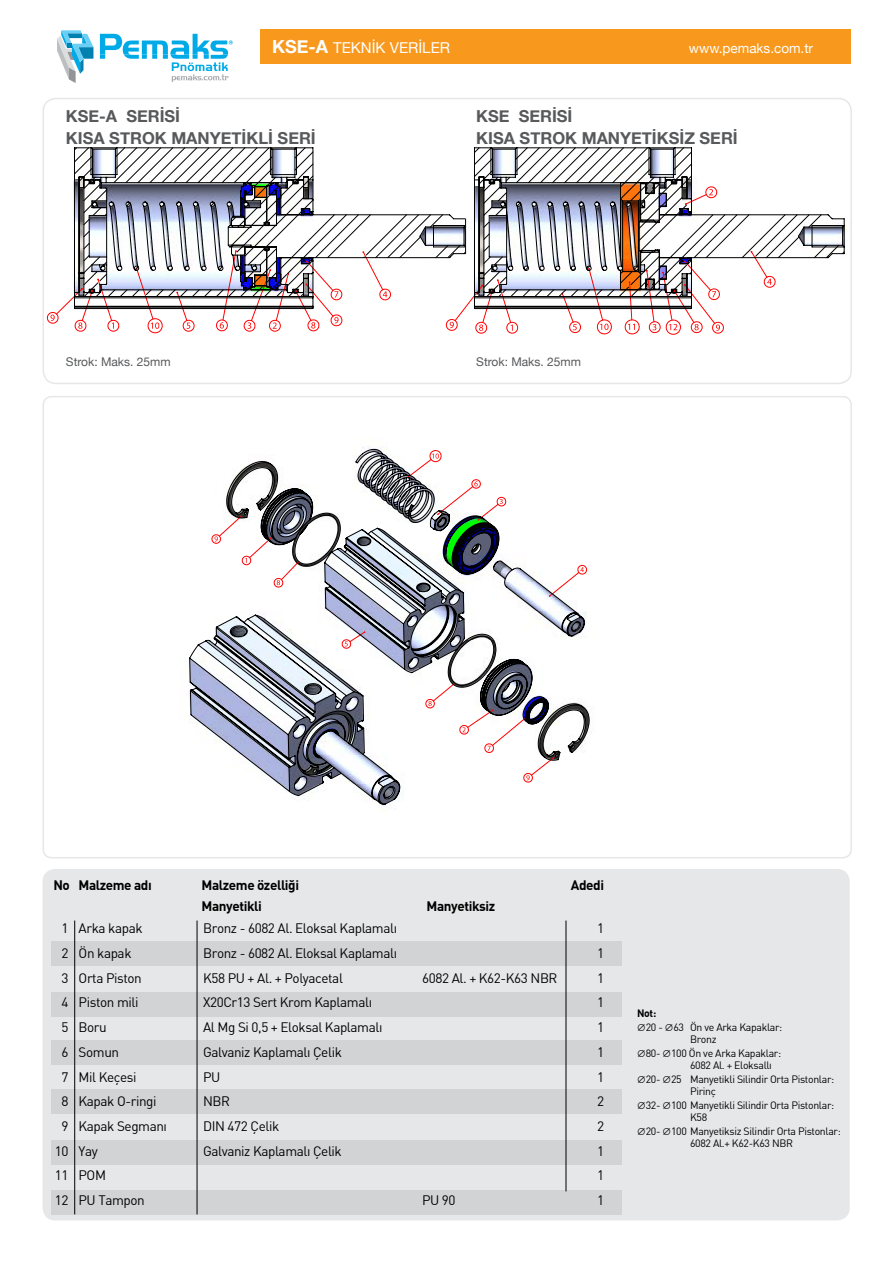
<style>
.page{position:relative;width:893px;height:1263px;background:#fff}
.page>*{position:absolute;margin:0;border:0;box-sizing:border-box;transform-origin:0 0}
.t1{font:700 16.5px "Helvetica Neue";color:#58595b}
.t2{font:15px "Helvetica Neue";color:#fff}
.t3{font:13.5px "DINTR";letter-spacing:-.03em;color:#000}
.t4{font:13.5px "DINTR Bold";letter-spacing:-.03em;color:#000}
.t5{font:13.5px "Helvetica Neue";color:#fff}
.t6{font:12px "Helvetica Neue";color:#58595b}
.t7{font:10.5px "DINTR";letter-spacing:-.03em;color:#000}
.t8{font:10.5px "DINTR Bold";color:#000}
.s1{font-weight:700;font-size:18px}
</style>
<div class="page">
<div style="left:260px;top:30px;width:590px;height:34px;background:#f8981d"></div>
<svg style="left:57px;top:30px;width:36px;height:53px"></svg>
<svg style="left:100px;top:34px;width:133px;height:48px"></svg>
<div style="left:43px;top:396px;width:809px;height:462px;border:2px solid #e6e7e8;border-radius:9px"></div>
<div style="left:43px;top:869px;width:807px;height:351px;background:#e6e7e8;border-radius:13px"></div>
<div style="left:51px;top:941px;width:570px;height:25px;background:#d1d3d4"></div>
<div style="left:51px;top:992px;width:570px;height:24px;background:#d1d3d4"></div>
<div style="left:51px;top:1040px;width:570px;height:25px;background:#d1d3d4"></div>
<div style="left:51px;top:1089px;width:570px;height:25px;background:#d1d3d4"></div>
<div style="left:51px;top:1140px;width:570px;height:24px;background:#d1d3d4"></div>
<div style="left:51px;top:1190px;width:570px;height:24px;background:#d1d3d4"></div>
<hr style="left:74px;top:920px;width:1px;height:294px;background:#000">
<hr style="left:197px;top:920px;width:1px;height:294px;background:#000">
<hr style="left:566px;top:920px;width:1px;height:271px;background:#000">
<svg style="left:189px;top:449px;width:401px;height:356px"></svg>
<svg style="left:47px;top:283px;width:296px;height:50px"></svg>
<svg style="left:74px;top:147px;width:372px;height:162px"></svg>
<svg style="left:446px;top:214px;width:277px;height:121px"></svg>
<svg style="left:450px;top:214px;width:274px;height:117px"></svg>
<svg style="left:474px;top:147px;width:371px;height:162px"></svg>
<div style="left:43px;top:98px;width:809px;height:286px;border:2px solid #e6e7e8;border-radius:13px"></div>
<hr style="left:465px;top:218px;width:1px;height:36px;background:#000">
<p class="t1" style="left:66px;top:104px;width:116px">KSE-A SERİSİ</p>
<p class="t2" style="left:272px;top:37px;width:179px"><span class="s1">KSE-A</span> TEKNİK VERİLER</p>
<p class="t5" style="left:689px;top:39px;width:126px">www.pemaks.com.tr</p>
<p class="t1" style="left:476px;top:104px;width:98px">KSE SERİSİ</p>
<p class="t1" style="left:66px;top:125px;width:251px">KISA STROK MANYETİKLI SERİ</p>
<p class="t1" style="left:476px;top:125px;width:263px">KISA STROK MANYETİKSİZ SERİ</p>
<p class="t6" style="left:66px;top:353px;width:106px">Strok: Maks. 25mm</p>
<p class="t6" style="left:476px;top:353px;width:106px">Strok: Maks. 25mm</p>
<p class="t4" style="left:53px;top:876px;width:100px">No Malzeme adı</p>
<p class="t4" style="left:202px;top:876px;width:99px">Malzeme özelliği</p>
<p class="t4" style="left:571px;top:876px;width:35px">Adedi</p>
<p class="t4" style="left:202px;top:897px;width:62px">Manyetikli</p>
<p class="t4" style="left:427px;top:897px;width:70px">Manyetiksiz</p>
<p class="t3" style="left:62px;top:920px;width:83px">1 Arka kapak</p>
<p class="t3" style="left:203px;top:920px;width:195px">Bronz - 6082 Al. Eloksal Kaplamalı</p>
<p class="t3" style="left:597px;top:920px;width:9px">1</p>
<p class="t3" style="left:62px;top:945px;width:72px">2 Ön kapak</p>
<p class="t3" style="left:203px;top:945px;width:195px">Bronz - 6082 Al. Eloksal Kaplamalı</p>
<p class="t3" style="left:597px;top:945px;width:9px">1</p>
<p class="t3" style="left:61px;top:969px;width:82px">3 Orta Piston</p>
<p class="t3" style="left:203px;top:969px;width:141px">K58 PU + Al. + Polyacetal</p>
<p class="t3" style="left:422px;top:969px;width:137px">6082 Al. + K62-K63 NBR</p>
<p class="t3" style="left:597px;top:969px;width:9px">1</p>
<p class="t3" style="left:61px;top:994px;width:79px">4 Piston mili</p>
<p class="t3" style="left:203px;top:994px;width:170px">X20Cr13 Sert Krom Kaplamalı</p>
<p class="t3" style="left:597px;top:994px;width:9px">1</p>
<p class="t3" style="left:61px;top:1019px;width:47px">5 Boru</p>
<p class="t3" style="left:203px;top:1019px;width:181px">Al Mg Si 0,5 + Eloksal Kaplamalı</p>
<p class="t3" style="left:597px;top:1019px;width:9px">1</p>
<p class="t3" style="left:61px;top:1043px;width:59px">6 Somun</p>
<p class="t3" style="left:203px;top:1043px;width:140px">Galvaniz Kaplamalı Çelik</p>
<p class="t3" style="left:597px;top:1043px;width:9px">1</p>
<p class="t3" style="left:61px;top:1068px;width:77px">7 Mil Keçesi</p>
<p class="t3" style="left:203px;top:1068px;width:19px">PU</p>
<p class="t3" style="left:597px;top:1068px;width:9px">1</p>
<p class="t3" style="left:61px;top:1093px;width:97px">8 Kapak O-ringi</p>
<p class="t3" style="left:203px;top:1093px;width:28px">NBR</p>
<p class="t3" style="left:597px;top:1093px;width:9px">2</p>
<p class="t3" style="left:61px;top:1117px;width:107px">9 Kapak Segmanı</p>
<p class="t3" style="left:203px;top:1117px;width:78px">DIN 472 Çelik</p>
<p class="t3" style="left:597px;top:1117px;width:9px">2</p>
<p class="t3" style="left:55px;top:1142px;width:45px">10 Yay</p>
<p class="t3" style="left:203px;top:1142px;width:140px">Galvaniz Kaplamalı Çelik</p>
<p class="t3" style="left:597px;top:1142px;width:9px">1</p>
<p class="t3" style="left:55px;top:1167px;width:53px">11 POM</p>
<p class="t3" style="left:597px;top:1167px;width:9px">1</p>
<p class="t3" style="left:55px;top:1192px;width:92px">12 PU Tampon</p>
<p class="t3" style="left:422px;top:1192px;width:35px">PU 90</p>
<p class="t3" style="left:597px;top:1192px;width:9px">1</p>
<p class="t8" style="left:637px;top:1006px;width:21px">Not:</p>
<p class="t7" style="left:637px;top:1020px;width:147px">∅20 - ∅63 Ön ve Arka Kapaklar:</p>
<p class="t7" style="left:690px;top:1033px;width:28px">Bronz</p>
<p class="t7" style="left:637px;top:1046px;width:146px">∅80- ∅100 Ön ve Arka Kapaklar:</p>
<p class="t7" style="left:690px;top:1059px;width:83px">6082 Al. + Eloksallı</p>
<p class="t7" style="left:637px;top:1072px;width:199px">∅20- ∅25 Manyetikli Silindir Orta Pistonlar:</p>
<p class="t7" style="left:690px;top:1085px;width:27px">Pirinç</p>
<p class="t7" style="left:637px;top:1098px;width:199px">∅32- ∅100 Manyetikli Silindir Orta Pistonlar:</p>
<p class="t7" style="left:690px;top:1111px;width:19px">K58</p>
<p class="t7" style="left:637px;top:1124px;width:205px">∅20- ∅100 Manyetiksiz Silindir Orta Pistonlar:</p>
<p class="t7" style="left:690px;top:1137px;width:104px">6082 Al.+ K62-K63 NBR</p>
</div>
